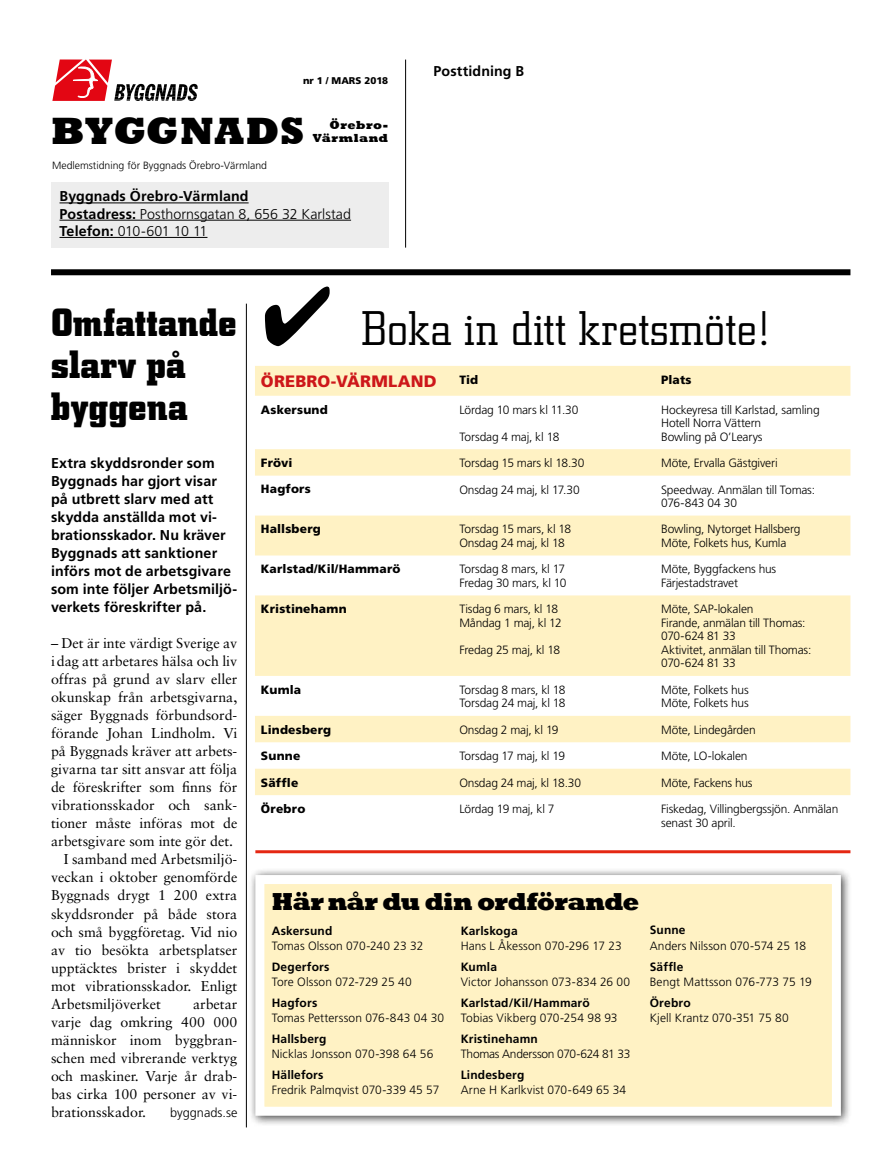
<style>
.page{position:relative;width:893px;height:1170px;background:#fff}
.page>*{position:absolute;margin:0;border:0;box-sizing:border-box;transform-origin:0 0}
.t1{font:300 48px "City";letter-spacing:.02em;color:#000}
.t2{font:700 39px/42px "City";letter-spacing:.01em;color:#000}
.t3{font:800 39px "Rockwell";letter-spacing:.015em;color:#000}
.t4{font:800 25.2px "Rockwell";letter-spacing:-.025em;color:#000}
.t5{font:900 16.5px "Frutiger";letter-spacing:.01em;color:#cd171a}
.t6{font:14.25px/18px "Sabon";color:#000;text-align:justify}
.t7{font:700 14.25px/18px "Frutiger";letter-spacing:.005em;color:#000}
.t8{font:300 12.75px "Frutiger";color:#000}
.t9{font:300 12px/13.5px "Frutiger";letter-spacing:-.01em;color:#000}
.t10{font:700 12px "Frutiger";letter-spacing:.015em;color:#000}
.t11{font:900 12px "Frutiger";letter-spacing:.015em;color:#000}
.t12{font:300 12px "Frutiger";letter-spacing:.01em;color:#000}
.t13{font:800 12px/12.6px "Rockwell";letter-spacing:.045em;color:#000;text-align:right}
.t14{font:300 10.5px "Frutiger";color:#000}
.t15{font:900 9.75px "Frutiger";color:#000}
.s1{font-weight:300}
</style>
<div class="page">
<div style="left:51px;top:182px;width:337px;height:65px;background:#ededed"></div>
<hr style="left:60px;top:202px;width:189px;height:1px;background:#000">
<hr style="left:60px;top:220px;width:291px;height:1px;background:#000">
<hr style="left:60px;top:237px;width:147px;height:1px;background:#000">
<hr style="left:405px;top:60px;width:1px;height:187px;background:#000">
<div style="left:51px;top:269px;width:799px;height:6px;background:#000"></div>
<svg style="left:255px;top:366px;width:595px;height:429px;fill:#fff2c4"></svg>
<svg style="left:265px;top:286px;width:65px;height:60px"></svg>
<hr style="left:255px;top:850px;width:595px;height:3px;background:#e52713">
<svg style="left:52px;top:59px;width:146px;height:42px"></svg>
<div style="left:249px;top:868px;width:603px;height:258px;background:#000;opacity:.75"></div>
<div style="left:255px;top:875px;width:586px;height:240px;background:#fff2c4;border:9px solid #fff"></div>
<hr style="left:246px;top:303px;width:1px;height:824px;background:#000">
<p class="t15" style="left:303px;top:75px;width:87px">nr 1 / MARS 2018</p>
<h2 class="t3" style="left:51px;top:108px;width:255px">BYGGNADS</h2>
<p class="t13" style="left:313px;top:119px;width:77px">Örebro-<br>Värmland</p>
<p class="t14" style="left:52px;top:159px;width:216px">Medlemstidning för Byggnads Örebro-Värmland</p>
<p class="t7" style="left:60px;top:188px;width:293px;line-height:17.2px">Byggnads Örebro-Värmland<br>Postadress: <span class="s1">Posthornsgatan 8, 656 32 Karlstad<br></span>Telefon: <span class="s1">010-601 10 11</span></p>
<p class="t7" style="left:434px;top:62px;width:92px">Posttidning B</p>
<h2 class="t2" style="left:51px;top:302px;width:187px">Omfattande slarv på byggena</h2>
<p class="t7" style="left:51px;top:454px;width:188px">Extra skyddsronder som<br>Byggnads har gjort visar på utbrett slarv med att skydda anställda mot vi&shy;brationsskador. Nu kräver<br>Byggnads att sanktioner införs mot de arbetsgivare som inte följer Arbetsmiljö&shy;verkets föreskrifter på.</p>
<p class="t6" style="left:51px;top:634px;width:188px">– Det är inte värdigt Sverige av</p>
<p class="t6" style="left:51px;top:652px;width:188px">idag att arbetares hälsa och liv</p>
<p class="t6" style="left:51px;top:670px;width:188px">offras på grund av slarv eller</p>
<p class="t6" style="left:51px;top:688px;width:188px">okunskap från arbetsgivarna,</p>
<p class="t6" style="left:51px;top:706px;width:188px">säger Byggnads förbundsord-</p>
<p class="t6" style="left:51px;top:724px;width:188px">förande Johan Lindholm. Vi</p>
<p class="t6" style="left:51px;top:742px;width:188px">på Byggnads kräver att arbets-</p>
<p class="t6" style="left:51px;top:760px;width:188px">givarna tar sitt ansvar att följa</p>
<p class="t6" style="left:51px;top:778px;width:188px">de föreskrifter som finns för</p>
<p class="t6" style="left:51px;top:796px;width:188px">vibrationsskador och sank-</p>
<p class="t6" style="left:51px;top:814px;width:188px">tioner måste införas mot de</p>
<p class="t6" style="left:51px;top:832px;width:184px">arbetsgivare som inte gör det.</p>
<p class="t6" style="left:64px;top:850px;width:175px">I samband med Arbetsmiljö-</p>
<p class="t6" style="left:51px;top:868px;width:188px">veckan i oktober genomförde</p>
<p class="t6" style="left:51px;top:886px;width:188px">Byggnads drygt 1 200 extra</p>
<p class="t6" style="left:51px;top:904px;width:188px">skyddsronder på både stora</p>
<p class="t6" style="left:51px;top:922px;width:188px">och små byggföretag. Vid nio</p>
<p class="t6" style="left:51px;top:940px;width:188px">av tio besökta arbetsplatser</p>
<p class="t6" style="left:51px;top:958px;width:188px">upptäcktes brister i skyddet</p>
<p class="t6" style="left:51px;top:976px;width:188px">mot vibrationsskador. Enligt</p>
<p class="t6" style="left:51px;top:994px;width:112px">Arbetsmiljöverket</p>
<p class="t6" style="left:51px;top:994px;width:188px;text-indent:142px">arbetar varje dag omkring 400 000 människor inom byggbran&shy;schen med vibrerande verktyg och maskiner. Varje år drab&shy;bas cirka 100 personer av vi&shy;brationsskador.</p>
<p class="t8" style="left:170px;top:1104px;width:69px">byggnads.se</p>
<h1 class="t1" style="left:362px;top:302px;width:408px">Boka in ditt kretsmöte!</h1>
<h3 class="t5" style="left:261px;top:371px;width:177px">ÖREBRO-VÄRMLAND</h3>
<p class="t11" style="left:459px;top:372px;width:20px">Tid</p>
<p class="t11" style="left:661px;top:372px;width:32px">Plats</p>
<p class="t11" style="left:261px;top:402px;width:68px">Askersund</p>
<p class="t9" style="left:459px;top:403px;width:121px">Lördag 10 mars kl 11.30</p>
<p class="t9" style="left:459px;top:430px;width:102px">Torsdag 4 maj, kl 18</p>
<p class="t9" style="left:661px;top:403px;width:160px">Hockeyresa till Karlstad, samling<br>Hotell Norra Vättern<br>Bowling på O’Learys</p>
<p class="t11" style="left:261px;top:455px;width:33px">Frövi</p>
<p class="t9" style="left:459px;top:456px;width:127px">Torsdag 15 mars kl 18.30</p>
<p class="t9" style="left:661px;top:456px;width:118px">Möte, Ervalla Gästgiveri</p>
<p class="t11" style="left:261px;top:482px;width:51px">Hagfors</p>
<p class="t9" style="left:459px;top:482px;width:122px">Onsdag 24 maj, kl 17.30</p>
<p class="t9" style="left:661px;top:482px;width:155px">Speedway. Anmälan till Tomas:<br>076-843 04 30</p>
<p class="t11" style="left:261px;top:522px;width:61px">Hallsberg</p>
<p class="t9" style="left:459px;top:522px;width:113px">Torsdag 15 mars, kl 18<br>Onsdag 24 maj, kl 18</p>
<p class="t9" style="left:661px;top:522px;width:141px">Bowling, Nytorget Hallsberg<br>Möte, Folkets hus, Kumla</p>
<p class="t11" style="left:261px;top:562px;width:141px">Karlstad/Kil/Hammarö</p>
<p class="t9" style="left:459px;top:562px;width:109px">Torsdag 8 mars, kl 17<br>Fredag 30 mars, kl 10</p>
<p class="t9" style="left:661px;top:562px;width:117px">Möte, Byggfackens hus<br>Färjestadstravet</p>
<p class="t11" style="left:261px;top:601px;width:87px">Kristinehamn</p>
<p class="t9" style="left:459px;top:602px;width:104px">Tisdag 6 mars, kl 18<br>Måndag 1 maj, kl 12</p>
<p class="t9" style="left:459px;top:643px;width:102px">Fredag 25 maj, kl 18</p>
<p class="t9" style="left:661px;top:602px;width:152px">Möte, SAP-lokalen<br>Firande, anmälan till Thomas:<br>070-624 81 33<br>Aktivitet, anmälan till Thomas:<br>070-624 81 33</p>
<p class="t11" style="left:261px;top:682px;width:42px">Kumla</p>
<p class="t9" style="left:459px;top:682px;width:108px">Torsdag 8 mars, kl 18<br>Torsdag 24 maj, kl 18</p>
<p class="t9" style="left:661px;top:682px;width:89px">Möte, Folkets hus<br>Möte, Folkets hus</p>
<p class="t11" style="left:261px;top:722px;width:72px">Lindesberg</p>
<p class="t9" style="left:459px;top:722px;width:101px">Onsdag 2 maj, kl 19</p>
<p class="t9" style="left:661px;top:722px;width:96px">Möte, Lindegården</p>
<p class="t11" style="left:261px;top:748px;width:41px">Sunne</p>
<p class="t9" style="left:459px;top:749px;width:107px">Torsdag 17 maj, kl 19</p>
<p class="t9" style="left:661px;top:749px;width:88px">Möte, LO-lokalen</p>
<p class="t11" style="left:261px;top:775px;width:39px">Säffle</p>
<p class="t9" style="left:459px;top:775px;width:123px">Onsdag 24 maj, kl 18.30</p>
<p class="t9" style="left:661px;top:775px;width:93px">Möte, Fackens hus</p>
<p class="t11" style="left:261px;top:801px;width:46px">Örebro</p>
<p class="t9" style="left:459px;top:802px;width:97px">Lördag 19 maj, kl 7</p>
<p class="t9" style="left:661px;top:802px;width:179px">Fiskedag, Villingbergssjön. Anmälan senast 30 april.</p>
<h3 class="t4" style="left:272px;top:886px;width:369px">Här når du din ordförande</h3>
<p class="t10" style="left:272px;top:923px;width:62px">Askersund</p>
<p class="t9" style="left:272px;top:938px;width:153px">Tomas Olsson 070-240 23 32</p>
<p class="t10" style="left:272px;top:959px;width:59px">Degerfors</p>
<p class="t9" style="left:272px;top:974px;width:142px">Tore Olsson 072-729 25 40</p>
<p class="t10" style="left:272px;top:995px;width:47px">Hagfors</p>
<p class="t12" style="left:272px;top:1010px;width:174px">Tomas Pettersson 076-843 04 30</p>
<p class="t10" style="left:272px;top:1031px;width:56px">Hallsberg</p>
<p class="t12" style="left:272px;top:1046px;width:163px">Nicklas Jonsson 070-398 64 56</p>
<p class="t10" style="left:272px;top:1067px;width:53px">Hällefors</p>
<p class="t9" style="left:272px;top:1082px;width:169px">Fredrik Palmqvist 070-339 45 57</p>
<p class="t10" style="left:461px;top:923px;width:58px">Karlskoga</p>
<p class="t9" style="left:461px;top:938px;width:163px">Hans L Åkesson 070-296 17 23</p>
<p class="t10" style="left:461px;top:959px;width:38px">Kumla</p>
<p class="t12" style="left:461px;top:974px;width:171px">Victor Johansson 073-834 26 00</p>
<p class="t10" style="left:461px;top:995px;width:131px">Karlstad/Kil/Hammarö</p>
<p class="t9" style="left:461px;top:1010px;width:158px">Tobias Vikberg 070-254 98 93</p>
<p class="t10" style="left:461px;top:1031px;width:79px">Kristinehamn</p>
<p class="t9" style="left:461px;top:1046px;width:171px">Thomas Andersson 070-624 81 33</p>
<p class="t10" style="left:461px;top:1067px;width:65px">Lindesberg</p>
<p class="t12" style="left:461px;top:1082px;width:167px">Arne H Karlkvist 070-649 65 34</p>
<p class="t10" style="left:650px;top:923px;width:37px">Sunne</p>
<p class="t9" style="left:650px;top:938px;width:158px">Anders Nilsson 070-574 25 18</p>
<p class="t10" style="left:650px;top:959px;width:35px">Säffle</p>
<p class="t9" style="left:650px;top:974px;width:164px">Bengt Mattsson 076-773 75 19</p>
<p class="t10" style="left:650px;top:995px;width:42px">Örebro</p>
<p class="t9" style="left:650px;top:1010px;width:141px">Kjell Krantz 070-351 75 80</p>
</div>
